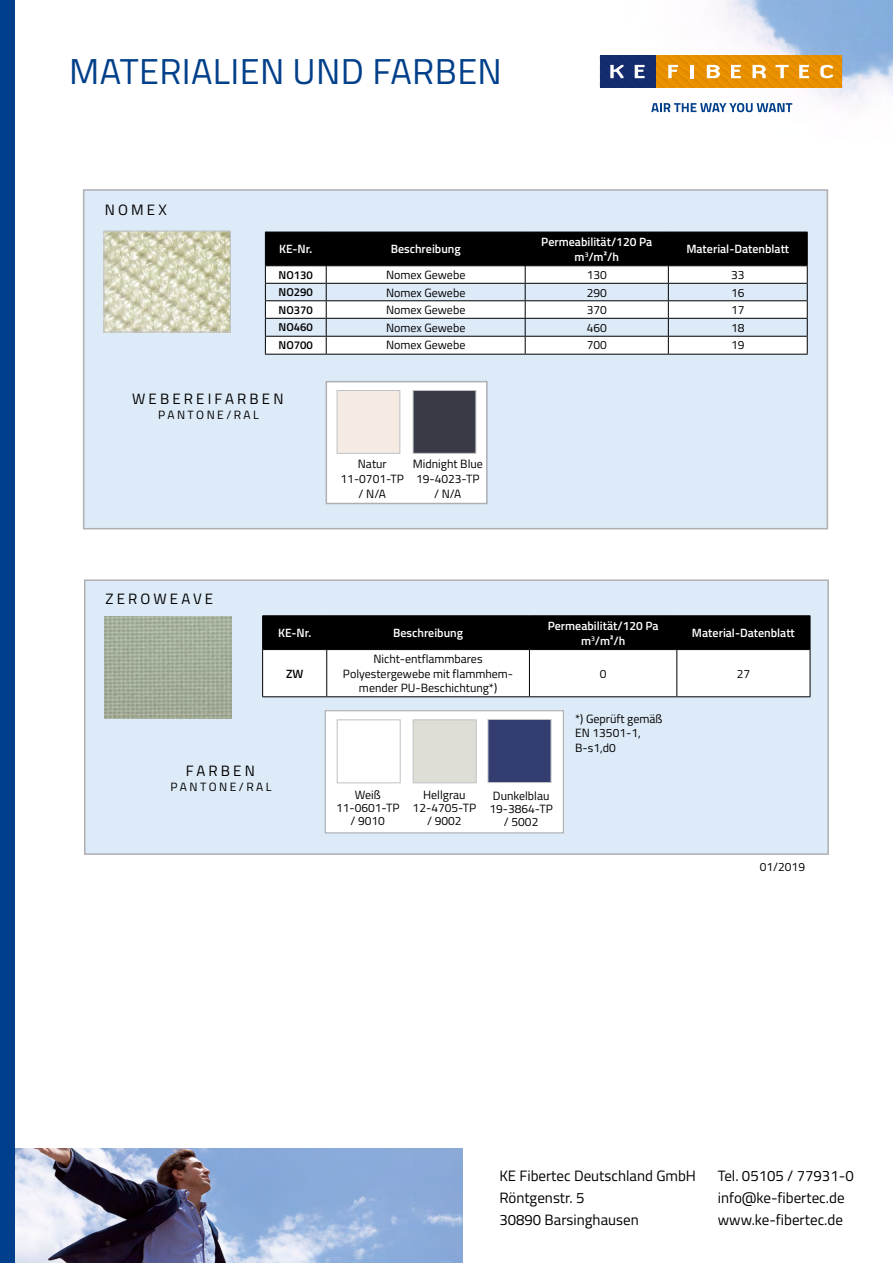
<style>
.page{position:relative;width:893px;height:1263px;background:#fff}
.page>*{position:absolute;margin:0;border:0;box-sizing:border-box;transform-origin:0 0}
.t1{font:36px "Titillium";letter-spacing:.01em;color:#003f8a}
.t2{font:15px/21.9px "Titillium";color:#000}
.t3{font:15px "Titillium";letter-spacing:.21em;color:#000}
.t4{font:12px/13.2px "Titillium";color:#000;text-align:center}
.t5{font:600 12px/15px "Titillium";color:#fff;text-align:center}
.t6{font:12px "Titillium";letter-spacing:.21em;color:#000}
.t7{font:600 12px "Titillium";color:#000}
.t8{font:600 11.4px "Titillium";color:#000}
</style>
<div class="page">
<img style="left:317px;top:0;width:576px;height:530px">
<div style="left:83px;top:189px;width:745px;height:340px;background:#ddeaf7;border:2px solid #aeafb2"></div>
<div style="left:326px;top:381px;width:162px;height:123px;background:#fff;border:2px solid #aeafb2"></div>
<div style="left:337px;top:390px;width:63px;height:64px;background:#f5ebe3;border:1px solid #bfc1c4"></div>
<div style="left:413px;top:390px;width:63px;height:64px;background:#383b45;border:1px solid #bfc1c4"></div>
<img style="left:105px;top:233px;width:124px;height:98px">
<div style="left:103px;top:231px;width:128px;height:102px;border:1px solid #bfc1c4"></div>
<img style="left:14px;top:1148px;width:448px;height:115px">
<div style="left:0;top:0;width:14px;height:1263px;background:#003f8b"></div>
<div style="left:84px;top:579px;width:745px;height:276px;background:#ddeaf7;border:2px solid #aeafb2"></div>
<div style="left:325px;top:710px;width:239px;height:123px;background:#fff;border:1px solid #aeafb2"></div>
<div style="left:337px;top:719px;width:64px;height:64px;background:#fff;border:1px solid #bfc1c4"></div>
<div style="left:413px;top:719px;width:64px;height:64px;background:#deded6;border:1px solid #bfc1c4"></div>
<div style="left:488px;top:719px;width:63px;height:64px;background:#333d70;border:1px solid #bfc1c4"></div>
<img style="left:104px;top:617px;width:128px;height:102px">
<div style="left:600px;top:56px;width:56px;height:32px;background:#142c6f"></div>
<div style="left:656px;top:56px;width:186px;height:32px;background:#e88f00"></div>
<svg style="left:610px;top:65px;width:13px;height:13px"></svg>
<svg style="left:635px;top:65px;width:10px;height:13px"></svg>
<svg style="left:668px;top:65px;width:10px;height:13px"></svg>
<svg style="left:707px;top:65px;width:13px;height:13px"></svg>
<svg style="left:731px;top:65px;width:10px;height:13px"></svg>
<svg style="left:752px;top:65px;width:14px;height:13px"></svg>
<svg style="left:775px;top:65px;width:14px;height:13px"></svg>
<svg style="left:799px;top:65px;width:10px;height:13px"></svg>
<svg style="left:820px;top:65px;width:13px;height:13px"></svg>
<svg style="left:691px;top:65px;width:3px;height:13px"></svg>
<svg style="left:651px;top:103px;width:141px;height:9px"></svg>
<hr style="left:265px;top:354px;width:62px;height:1px;background:#000">
<svg style="left:265px;top:232px;width:543px;height:122px"></svg>
<hr style="left:327px;top:354px;width:198px;height:1px;background:#000">
<hr style="left:525px;top:354px;width:143px;height:1px;background:#000">
<hr style="left:668px;top:354px;width:140px;height:1px;background:#000">
<svg style="left:263px;top:616px;width:547px;height:80px;background:#949494"></svg>
<hr style="left:262px;top:650px;width:1px;height:46px;background:#000">
<hr style="left:326px;top:650px;width:1px;height:46px;background:#000">
<hr style="left:529px;top:650px;width:1px;height:46px;background:#000">
<hr style="left:676px;top:650px;width:1px;height:46px;background:#000">
<hr style="left:810px;top:650px;width:1px;height:46px;background:#000">
<hr style="left:262px;top:696px;width:65px;height:1px;background:#000">
<hr style="left:327px;top:696px;width:202px;height:1px;background:#000">
<hr style="left:529px;top:696px;width:148px;height:1px;background:#000">
<hr style="left:677px;top:696px;width:133px;height:1px;background:#000">
<hr style="left:262px;top:615px;width:65px;height:1px;background:#000">
<hr style="left:262px;top:616px;width:1px;height:33px;background:#000">
<hr style="left:327px;top:615px;width:202px;height:1px;background:#000">
<hr style="left:326px;top:616px;width:1px;height:33px;background:#000">
<hr style="left:529px;top:615px;width:148px;height:1px;background:#000">
<hr style="left:529px;top:616px;width:1px;height:33px;background:#000">
<hr style="left:677px;top:615px;width:133px;height:1px;background:#000">
<hr style="left:677px;top:616px;width:1px;height:33px;background:#000">
<hr style="left:810px;top:616px;width:1px;height:33px;background:#000">
<hr style="left:262px;top:649px;width:65px;height:1px;background:#000">
<hr style="left:327px;top:649px;width:202px;height:1px;background:#000">
<hr style="left:529px;top:649px;width:148px;height:1px;background:#000">
<hr style="left:677px;top:649px;width:133px;height:1px;background:#000">
<h1 class="t1" style="left:69px;top:45px;width:434px">MATERIALIEN UND FARBEN</h1>
<p class="t2" style="left:105px;top:198px;width:63px">NOMEX</p>
<p class="t5" style="left:279px;top:241px;width:35px">KE-Nr.</p>
<p class="t5" style="left:391px;top:241px;width:71px">Beschreibung</p>
<p class="t5" style="left:541px;top:234px;width:112px">Permeabilität/120 Pa m<sup>3</sup>/m²/h</p>
<p class="t5" style="left:686px;top:241px;width:104px">Material-Datenblatt</p>
<p class="t8" style="left:279px;top:266px;width:36px">NO130</p>
<p class="t4" style="left:386px;top:268px;width:81px">Nomex Gewebe</p>
<p class="t4" style="left:587px;top:268px;width:22px">130</p>
<p class="t4" style="left:731px;top:268px;width:15px">33</p>
<p class="t8" style="left:279px;top:284px;width:36px">NO290</p>
<p class="t4" style="left:386px;top:285px;width:81px">Nomex Gewebe</p>
<p class="t4" style="left:587px;top:285px;width:22px">290</p>
<p class="t4" style="left:731px;top:285px;width:15px">16</p>
<p class="t8" style="left:279px;top:301px;width:36px">NO370</p>
<p class="t4" style="left:386px;top:303px;width:81px">Nomex Gewebe</p>
<p class="t4" style="left:587px;top:303px;width:22px">370</p>
<p class="t4" style="left:731px;top:303px;width:15px">17</p>
<p class="t8" style="left:279px;top:319px;width:36px">NO460</p>
<p class="t4" style="left:386px;top:320px;width:81px">Nomex Gewebe</p>
<p class="t4" style="left:587px;top:320px;width:22px">460</p>
<p class="t4" style="left:731px;top:320px;width:15px">18</p>
<p class="t8" style="left:279px;top:337px;width:36px">NO700</p>
<p class="t4" style="left:386px;top:338px;width:81px">Nomex Gewebe</p>
<p class="t4" style="left:587px;top:338px;width:22px">700</p>
<p class="t4" style="left:731px;top:338px;width:15px">19</p>
<p class="t3" style="left:132px;top:388px;width:153px">WEBEREIFARBEN</p>
<p class="t6" style="left:158px;top:406px;width:102px">PANTONE/RAL</p>
<p class="t3" style="left:106px;top:588px;width:109px">ZEROWEAVE</p>
<p class="t4" style="left:341px;top:456px;width:65px;line-height:14.7px">Natur<br>11-0701-TP / N/A</p>
<p class="t4" style="left:413px;top:456px;width:72px;line-height:14.7px">Midnight Blue<br>19-4023-TP / N/A</p>
<p class="t5" style="left:278px;top:625px;width:35px">KE-Nr.</p>
<p class="t5" style="left:393px;top:625px;width:71px">Beschreibung</p>
<p class="t5" style="left:548px;top:617px;width:112px">Permeabilität/120 Pa m<sup>3</sup>/m²/h</p>
<p class="t5" style="left:692px;top:625px;width:104px">Material-Datenblatt</p>
<p class="t7" style="left:286px;top:664px;width:19px">ZW</p>
<p class="t4" style="left:343px;top:651px;width:172px;line-height:14.4px">Nicht-entflammbares<br>Polyestergewebe mit flammhem&shy;mender PU-Beschichtung*)</p>
<p class="t4" style="left:600px;top:666px;width:8px">0</p>
<p class="t4" style="left:737px;top:666px;width:15px">27</p>
<p class="t4" style="left:575px;top:711px;width:89px;line-height:14.4px;text-align:left">*) Geprüft gemäß<br>EN 13501-1,<br>B-s1,d0</p>
<p class="t2" style="left:186px;top:759px;width:70px">FARBEN</p>
<p class="t6" style="left:171px;top:778px;width:102px">PANTONE/RAL</p>
<p class="t4" style="left:336px;top:787px;width:65px">Weiß<br>11-0601-TP / 9010</p>
<p class="t4" style="left:413px;top:787px;width:65px">Hellgrau<br>12-4705-TP / 9002</p>
<p class="t4" style="left:489px;top:788px;width:65px">Dunkelblau<br>19-3864-TP / 5002</p>
<p class="t4" style="left:760px;top:860px;width:47px">01/2019</p>
<p class="t2" style="left:499px;top:1164px;width:198px">KE Fibertec Deutschland GmbH<br>Röntgenstr. 5<br>30890 Barsinghausen</p>
<p class="t2" style="left:718px;top:1164px;width:137px">Tel. 05105 / 77931-0 info@ke-fibertec.de www.ke-fibertec.de</p>
</div>
